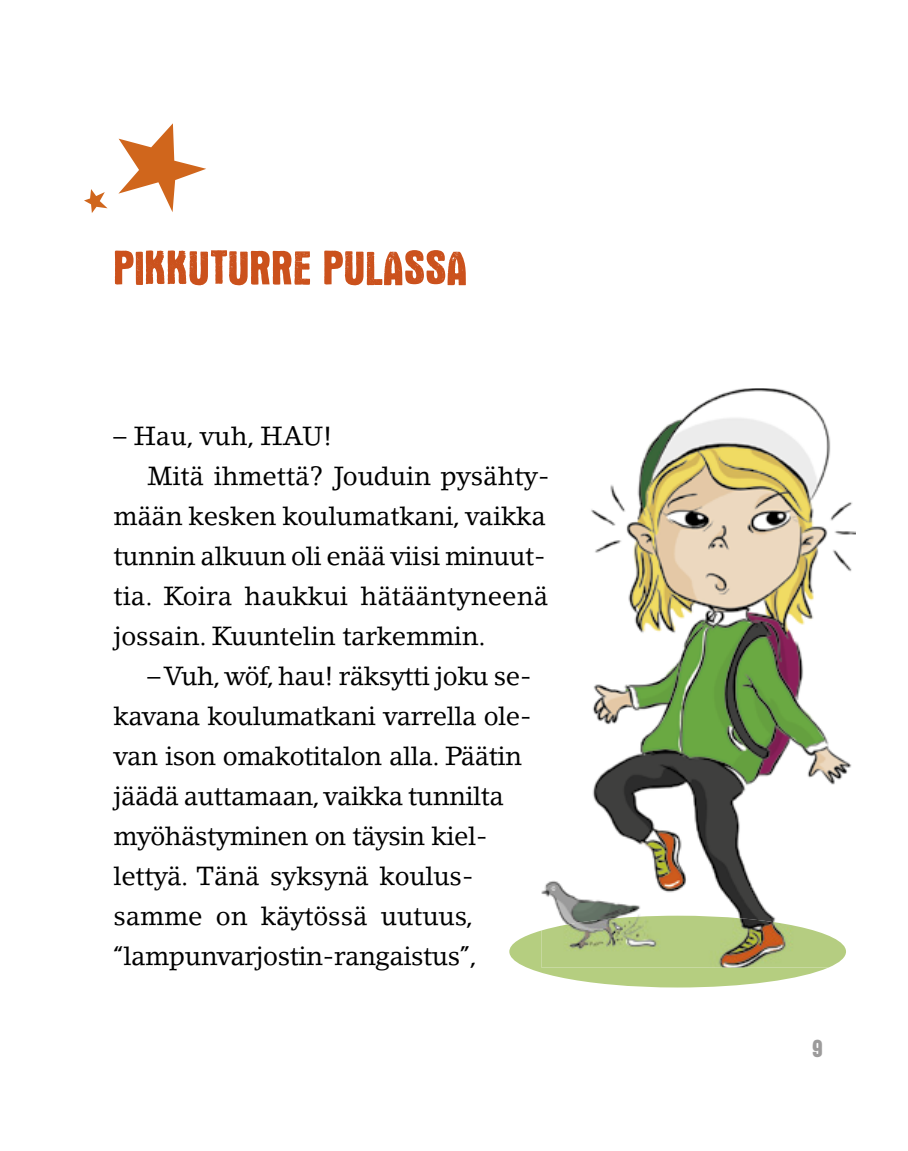
<style>
.page{position:relative;width:908px;height:1151px;background:#fff}
.page>*{position:absolute;margin:0;border:0;box-sizing:border-box;transform-origin:0 0}
.t1{font:50px "Victor";color:#cb511c}
.t2{font:26px/40px "Lino Letter Std";letter-spacing:-.015em;color:#000}
.t3{font:26px "Victor";color:#9c9b9b}
</style>
<div class="page">
<svg style="left:509px;top:930px;width:319px;height:57px"></svg>
<img style="left:541px;top:388px;width:314px;height:567px">
<img style="left:541px;top:916px;width:304px;height:51px">
<svg style="left:118px;top:123px;width:88px;height:89px"></svg>
<svg style="left:84px;top:189px;width:23px;height:24px"></svg>
<h1 class="t1" style="left:113px;top:243px;width:355px">PIKKUTURRE PULASSA</h1>
<p class="t2" style="left:113px;top:416px;width:220px">– Hau, vuh, HAU!</p>
<p class="t2" style="left:147px;top:456px;width:403px">Mitä ihmettä? Jouduin pysähty-</p>
<p class="t2" style="left:113px;top:496px;width:434px">mään kesken koulumatkani, vaikka</p>
<p class="t2" style="left:113px;top:535px;width:433px">tunnin alkuun oli enää viisi minuut-</p>
<p class="t2" style="left:113px;top:575px;width:436px">tia. Koira haukkui hätääntyneenä</p>
<p class="t2" style="left:113px;top:615px;width:373px">jossain. Kuuntelin tarkemmin.</p>
<p class="t2" style="left:113px;top:655px;width:420px;text-indent:34px">– Vuh, wöf, hau! räksytti joku se&shy;kavana koulumatkani varrella ole&shy;van ison omakotitalon alla. Päätin jäädä auttamaan, vaikka tunnilta myöhästyminen on täysin kiel&shy;lettyä. Tänä syksynä koulus&shy;samme on käytössä uutuus, “lampunvarjostin-rangaistus”,</p>
<p class="t3" style="left:811px;top:1035px;width:12px">9</p>
</div>
